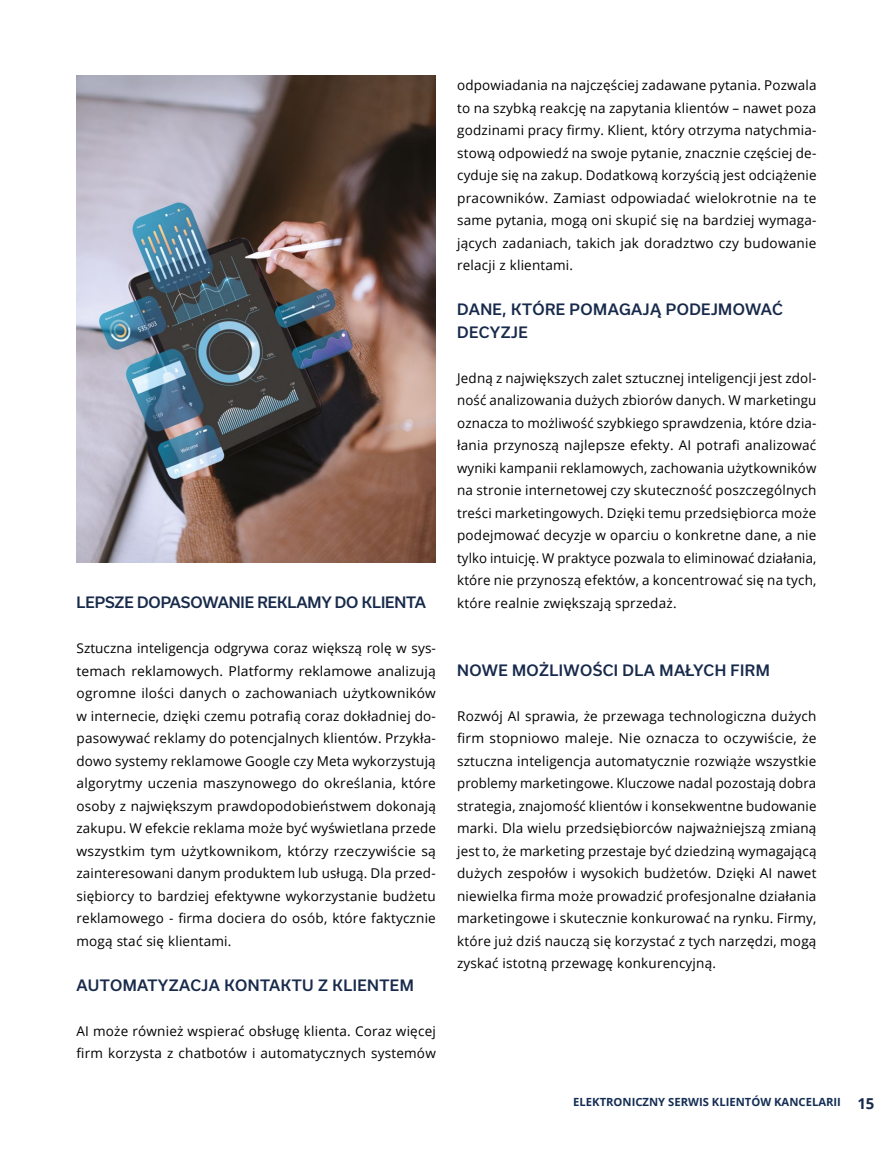
<style>
.page{position:relative;width:893px;height:1149px;background:#fff}
.page>*{position:absolute;margin:0;border:0;box-sizing:border-box;transform-origin:0 0}
.t1{font:500 15px/22.5px "Usual";letter-spacing:.03em;color:#182a4b}
.t2{font:500 15px "Usual";letter-spacing:-.005em;color:#182a4b}
.t3{font:13.5px/22.5px "Open Sans";letter-spacing:.015em;color:#000;text-align:justify}
.t4{font:700 11.25px "Open Sans";color:#152e55}
.s1{font-size:15px;color:#182a4b}
</style>
<div class="page">
<img style="left:77px;top:75px;width:359px;height:488px">
<p class="t2" style="left:77px;top:593px;width:351px">LEPSZE DOPASOWANIE REKLAMY DO KLIENTA</p>
<p class="t3" style="left:77px;top:636px;width:361px">Sztuczna inteligencja odgrywa coraz większą rolę w sys&shy;temach reklamowych. Platformy reklamowe analizują ogromne ilości danych o zachowaniach użytkowników w internecie, dzięki czemu potrafią coraz dokładniej do&shy;pasowywać reklamy do potencjalnych klientów. Przykła&shy;dowo systemy reklamowe Google czy Meta wykorzystują algorytmy uczenia maszynowego do określania, które osoby z największym prawdopodobieństwem dokonają zakupu. W efekcie reklama może być wyświetlana przede wszystkim tym użytkownikom, którzy rzeczywiście są zainteresowani danym produktem lub usługą. Dla przed&shy;siębiorcy to bardziej efektywne wykorzystanie budżetu reklamowego - firma dociera do osób, które faktycznie mogą stać się klientami.</p>
<p class="t1" style="left:77px;top:973px;width:339px">AUTOMATYZACJA KONTAKTU Z KLIENTEM</p>
<p class="t3" style="left:77px;top:1019px;width:361px">AI może również wspierać obsługę klienta. Coraz więcej firm korzysta z chatbotów i automatycznych systemów</p>
<p class="t3" style="left:457px;top:74px;width:361px">odpowiadania na najczęściej zadawane pytania. Pozwala to na szybką reakcję na zapytania klientów – nawet poza godzinami pracy firmy. Klient, który otrzyma natychmia&shy;stową odpowiedź na swoje pytanie, znacznie częściej de&shy;cyduje się na zakup. Dodatkową korzyścią jest odciążenie pracowników. Zamiast odpowiadać wielokrotnie na te same pytania, mogą oni skupić się na bardziej wymaga&shy;jących zadaniach, takich jak doradztwo czy budowanie relacji z klientami.</p>
<p class="t1" style="left:457px;top:298px;width:327px">DANE, KTÓRE POMAGAJĄ PODEJMOWAĆ<br>DECYZJE</p>
<p class="t3" style="left:457px;top:366px;width:361px">Jedną z największych zalet sztucznej inteligencji jest zdol&shy;ność analizowania dużych zbiorów danych. W marketingu oznacza to możliwość szybkiego sprawdzenia, które dzia&shy;łania przynoszą najlepsze efekty. AI potrafi analizować wyniki kampanii reklamowych, zachowania użytkowników na stronie internetowej czy skuteczność poszczególnych treści marketingowych. Dzięki temu przedsiębiorca może podejmować decyzje w oparciu o konkretne dane, a nie tylko intuicję. W praktyce pozwala to eliminować działania, które nie przynoszą efektów, a koncentrować się na tych, które realnie zwiększają sprzedaż.</p>
<p class="t1" style="left:457px;top:658px;width:314px">NOWE MOŻLIWOŚCI DLA MAŁYCH FIRM</p>
<p class="t3" style="left:457px;top:704px;width:361px">Rozwój AI sprawia, że przewaga technologiczna dużych firm stopniowo maleje. Nie oznacza to oczywiście, że sztuczna inteligencja automatycznie rozwiąże wszystkie problemy marketingowe. Kluczowe nadal pozostają dobra strategia, znajomość klientów i konsekwentne budowanie marki. Dla wielu przedsiębiorców najważniejszą zmianą jest to, że marketing przestaje być dziedziną wymagającą dużych zespołów i wysokich budżetów. Dzięki AI nawet niewielka firma może prowadzić profesjonalne działania marketingowe i skutecznie konkurować na rynku. Firmy, które już dziś nauczą się korzystać z tych narzędzi, mogą zyskać istotną przewagę konkurencyjną.</p>
<p class="t4" style="left:573px;top:1093px;width:303px">ELEKTRONICZNY SERWIS KLIENTÓW KANCELARII <span class="s1">15</span></p>
</div>
